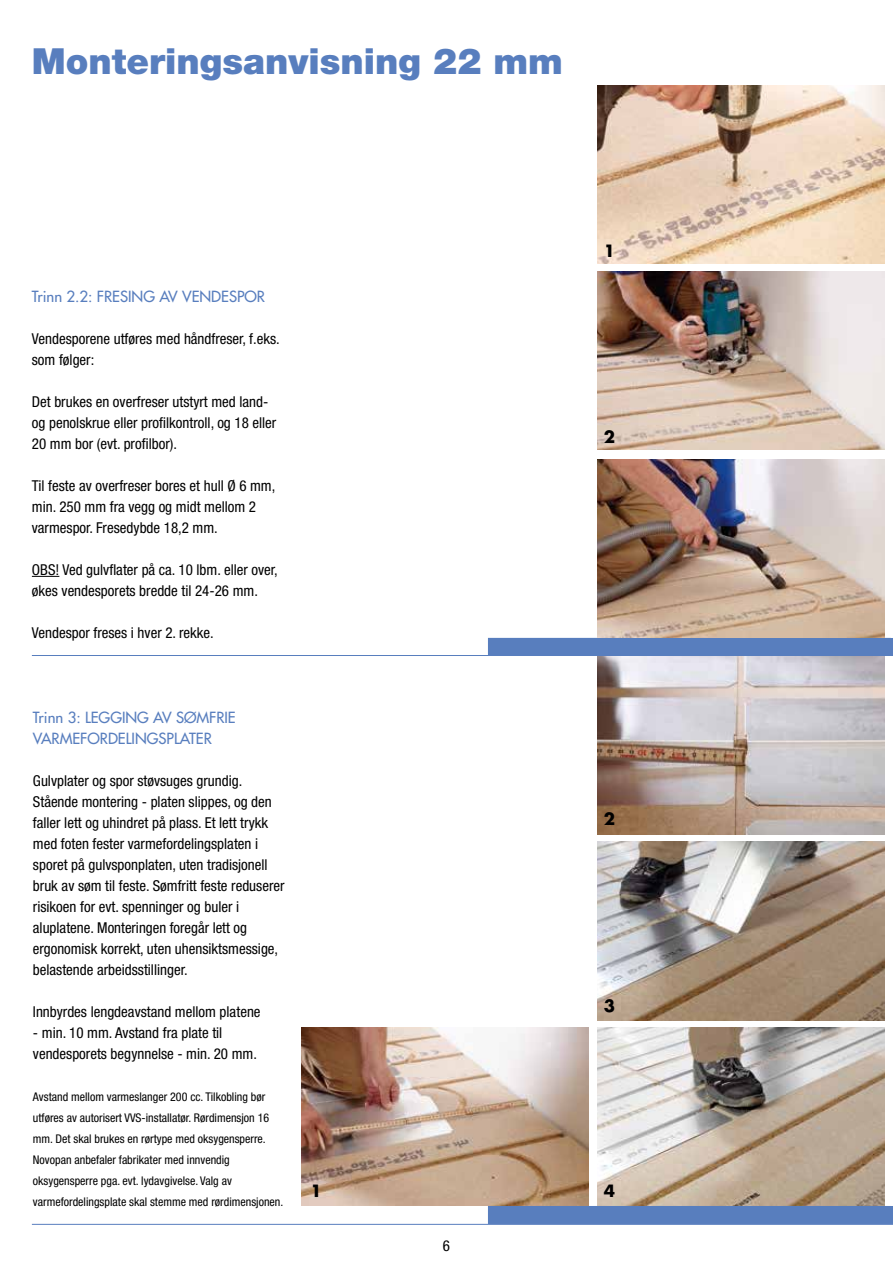
<style>
.page{position:relative;width:893px;height:1263px;background:#fff}
.page>*{position:absolute;margin:0;border:0;box-sizing:border-box;transform-origin:0 0}
.t1{font:900 36px "Helvetica Neue";color:#587ebe}
.t2{font:700 16.5px "CK Futura";color:#000}
.t3{font:condensed 15px/21px "Helvetica Neue";color:#000}
.t4{font:15px/21px "CK Futura";color:#587ebe}
.t5{font:condensed 12px/21px "Helvetica Neue";color:#000}
</style>
<div class="page">
<img style="left:302px;top:1027px;width:287px;height:179px">
<img style="left:597px;top:85px;width:287px;height:179px">
<img style="left:597px;top:1028px;width:287px;height:178px">
<img style="left:597px;top:271px;width:287px;height:179px">
<img style="left:597px;top:656px;width:287px;height:178px">
<img style="left:597px;top:842px;width:287px;height:178px">
<div style="left:488px;top:638px;width:405px;height:18px;background:#587ebe"></div>
<div style="left:488px;top:1206px;width:405px;height:18px;background:#587ebe"></div>
<hr style="left:32px;top:655px;width:861px;height:1px;background:#587ebe">
<hr style="left:32px;top:1224px;width:861px;height:1px;background:#587ebe">
<img style="left:597px;top:459px;width:287px;height:179px">
<svg style="left:32px;top:576px;width:27px;height:1px"></svg>
<h1 class="t1" style="left:32px;top:40px;width:532px">Monteringsanvisning 22 mm</h1>
<p class="t4" style="left:32px;top:286px;width:235px">Trinn 2.2: FRESING AV VENDESPOR</p>
<p class="t3" style="left:32px;top:328px;width:249px">Vendesporene utføres med håndfreser, f.eks. som følger:</p>
<p class="t3" style="left:32px;top:391px;width:246px">Det brukes en overfreser utstyrt med land&shy;og penolskrue eller profilkontroll, og 18 eller<br>20 mm bor (evt. profilbor).</p>
<p class="t3" style="left:32px;top:475px;width:245px">Til feste av overfreser bores et hull Ø 6 mm, min. 250 mm fra vegg og midt mellom 2 varmespor. Fresedybde 18,2 mm.</p>
<p class="t3" style="left:32px;top:559px;width:247px">OBS! Ved gulvflater på ca. 10 lbm. eller over, økes vendesporets bredde til 24-26 mm.</p>
<p class="t3" style="left:32px;top:622px;width:183px">Vendespor freses i hver 2. rekke.</p>
<p class="t2" style="left:604px;top:239px;width:13px">1</p>
<p class="t2" style="left:604px;top:426px;width:13px">2</p>
<p class="t4" style="left:33px;top:707px;width:204px">Trinn 3: LEGGING AV SØMFRIE<br>VARMEFORDELINGSPLATER</p>
<p class="t3" style="left:33px;top:770px;width:253px">Gulvplater og spor støvsuges grundig.<br>Stående montering - platen slippes, og den faller lett og uhindret på plass. Et lett trykk med foten fester varmefordelingsplaten i sporet på gulvsponplaten, uten tradisjonell bruk av søm til feste. Sømfritt feste reduserer risikoen for evt. spenninger og buler i aluplatene. Monteringen foregår lett og ergonomisk korrekt, uten uhensiktsmessige, belastende arbeidsstillinger.</p>
<p class="t3" style="left:33px;top:1001px;width:229px">Innbyrdes lengdeavstand mellom platene</p>
<p class="t3" style="left:33px;top:1022px;width:226px">- min. 10 mm. Avstand fra plate til vendesporets begynnelse - min. 20 mm.</p>
<p class="t5" style="left:33px;top:1086px;width:252px">Avstand mellom varmeslanger 200 cc. Tilkobling bør utføres av autorisert VVS-installatør. Rørdimensjon 16 mm. Det skal brukes en rørtype med oksygensperre.<br>Novopan anbefaler fabrikater med innvendig oksygensperre pga. evt. lydavgivelse. Valg av varmefordelingsplate skal stemme med rørdimensjonen.</p>
<p class="t2" style="left:604px;top:807px;width:13px">2</p>
<p class="t2" style="left:604px;top:994px;width:13px">3</p>
<p class="t2" style="left:310px;top:1180px;width:13px">1</p>
<p class="t2" style="left:604px;top:1180px;width:13px">4</p>
<p class="t3" style="left:443px;top:1235px;width:9px">6</p>
</div>
